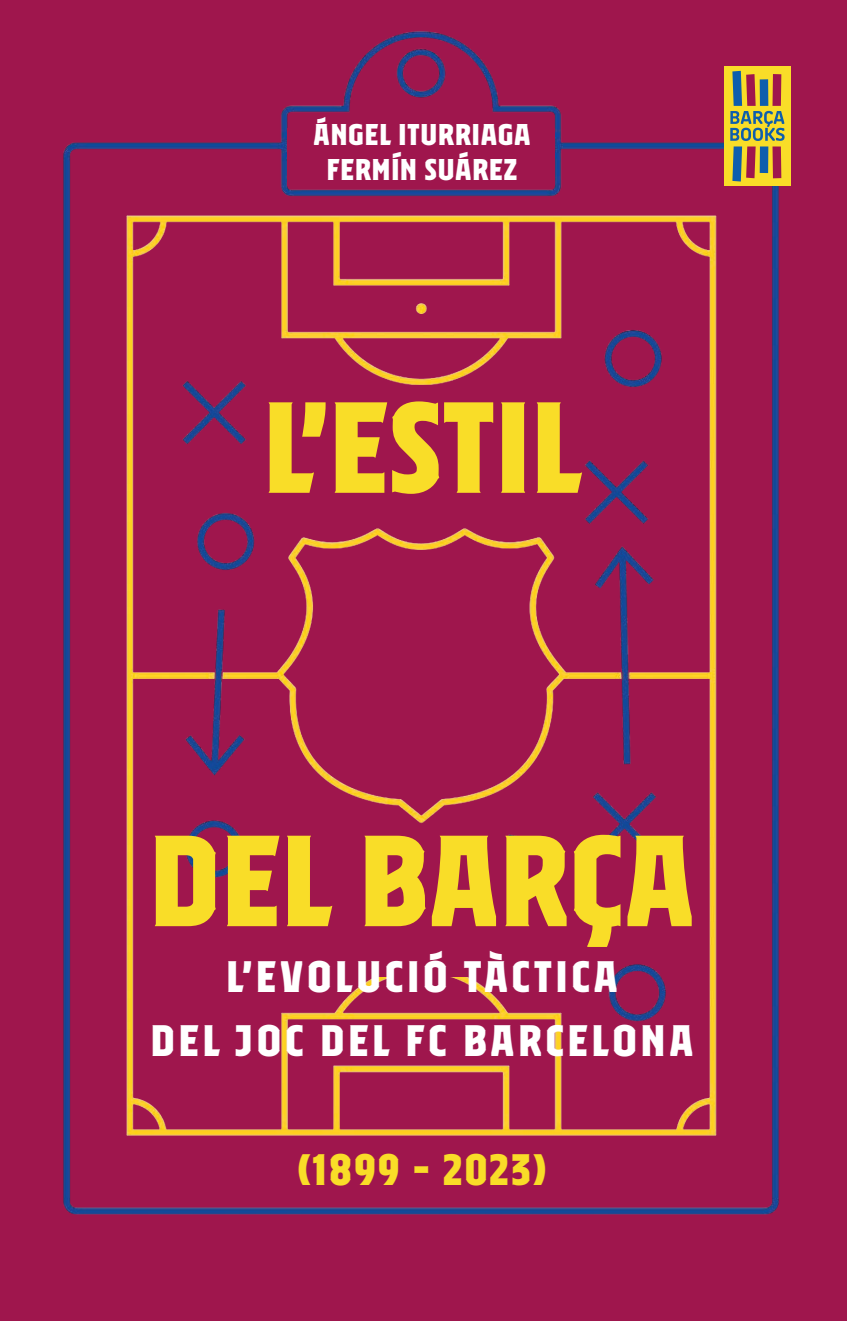
<style>
.page{position:relative;width:847px;height:1321px;background:#9f164d}
.page>*{position:absolute;margin:0;border:0;box-sizing:border-box;transform-origin:0 0}
.t1{font:700 129.2px "FCBARCELONAPLAYSOLID";letter-spacing:.01em;color:#f9dd28}
.t2{font:700 44px/64px "FCBARCELONAPLAYSOLID";letter-spacing:.09em;color:#fff;text-align:center}
.t3{font:700 44px "FCBARCELONAPLAYSOLID";letter-spacing:.05em;color:#f9dd28}
.t4{font:700 30px/34.2px "FCBARCELONAPLAYSOLID";letter-spacing:.03em;color:#fff;text-align:center}
</style>
<div class="page">
<div style="left:110px;top:216px;width:629px;height:963px;background:#9f164d"></div>
<img style="left:110px;top:209px;width:629px;height:927px">
<div style="left:724px;top:66px;width:66px;height:120px;background:#f9dd28"></div>
<svg style="left:730px;top:71px;width:54px;height:110px"></svg>
<div style="left:314px;top:846px;width:267px;height:130px;background:#9f164d"></div>
<div style="left:287px;top:128px;width:268px;height:58px;background:#9f164d"></div>
<div style="left:258px;top:385px;width:321px;height:130px;background:#9f164d"></div>
<div style="left:374px;top:1022px;width:102px;height:35px;background:#9f164d"></div>
<p class="t4" style="left:313px;top:116px;width:218px">ÁNGEL ITURRIAGA<br>FERMÍN SUÁREZ</p>
<h1 class="t1" style="left:263px;top:353px;width:319px">L’ESTIL</h1>
<h1 class="t1" style="left:150px;top:786px;width:546px">DEL BARÇA</h1>
<p class="t2" style="left:151px;top:941px;width:544px">L’EVOLUCIÓ TÀCTICA<br>DEL JOC DEL FC BARCELONA</p>
<p class="t3" style="left:298px;top:1136px;width:250px">(1899 - 2023)</p>
</div>
